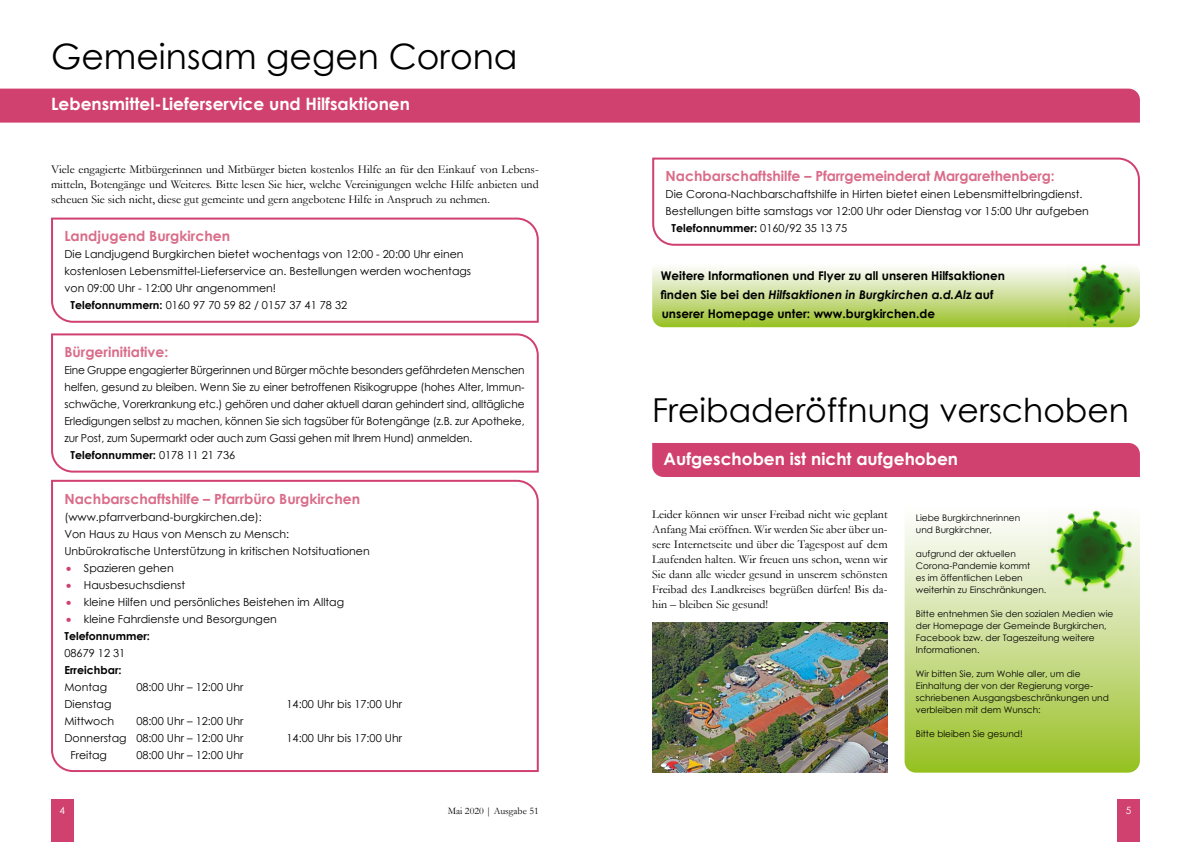
<style>
.page{position:relative;width:1191px;height:842px;background:#fff}
.page>*{position:absolute;margin:0;border:0;box-sizing:border-box;transform-origin:0 0}
.t1{font:35px "Century Gothic";color:#000}
.t2{font:33px "Century Gothic";color:#000}
.t3{font:700 17px "Century Gothic";color:#fff}
.t4{font:700 14px "Century Gothic";color:#da6c89}
.t5{font:12px/15px "Garamond";color:#000;text-align:justify}
.t6{font:700 12px/19px "Century Gothic";color:#000}
.t7{font:11px/17px "Century Gothic";color:#000}
.t8{font:11px "Century Gothic";color:#000;scale:.96 1}
.t9{font:700 11px "Century Gothic";color:#000}
.t10{font:10px "Garamond";color:#000}
.t11{font:10px "Century Gothic";color:#fff}
.t12{font:9px/12px "Century Gothic";color:#000}
.s1{font-weight:700}
.s2{font-weight:400}
.s3{font-size:14px;color:#d1416f}
.s4{font-style:italic}
</style>
<div class="page">
<div style="left:51px;top:799px;width:23px;height:43px;background:#d1416f"></div>
<div style="left:1117px;top:799px;width:23px;height:43px;background:#d1416f"></div>
<div style="left:0;top:89px;width:1140px;height:34px;background:#d1416f"></div>
<svg style="left:51px;top:217px;width:488px;height:106px"></svg>
<svg style="left:51px;top:333px;width:488px;height:140px"></svg>
<svg style="left:51px;top:479px;width:488px;height:293px"></svg>
<svg style="left:652px;top:157px;width:488px;height:89px"></svg>
<svg style="left:652px;top:267px;width:488px;height:60px;background:#cbde92"></svg>
<img style="left:1066px;top:264px;width:65px;height:63px">
<svg style="left:904px;top:520px;width:236px;height:253px;background:#c6db88"></svg>
<img style="left:1047px;top:510px;width:85px;height:83px">
<div style="left:652px;top:443px;width:488px;height:34px;background:#d1416f"></div>
<img style="left:652px;top:623px;width:235px;height:150px">
<h1 class="t1" style="left:51px;top:32px;width:468px">Gemeinsam gegen Corona</h1>
<h3 class="t3" style="left:51px;top:91px;width:360px">Lebensmittel-Lieferservice und Hilfsaktionen</h3>
<p class="t5" style="left:51px;top:161px;width:489px">Viele engagierte Mitbürgerinnen und Mitbürger bieten kostenlos Hilfe an für den Einkauf von Lebens&shy;mitteln, Botengänge und Weiteres. Bitte lesen Sie hier, welche Vereinigungen welche Hilfe anbieten und scheuen Sie sich nicht, diese gut gemeinte und gern angebotene Hilfe in Anspruch zu nehmen.</p>
<p class="t4" style="left:64px;top:226px;width:167px">Landjugend Burgkirchen</p>
<p class="t7" style="left:64px;top:246px;width:401px">Die Landjugend Burgkirchen bietet wochentags von 12:00 - 20:00 Uhr einen</p>
<p class="t7" style="left:64px;top:263px;width:408px">kostenlosen Lebensmittel-Lieferservice an. Bestellungen werden wochentags</p>
<p class="t7" style="left:64px;top:280px;width:213px">von 09:00 Uhr - 12:00 Uhr angenommen!</p>
<p class="t7" style="left:70px;top:297px;width:278px"><span class="s1">Telefonnummern:</span> 0160 97 70 59 82 / 0157 37 41 78 32</p>
<p class="t4" style="left:64px;top:342px;width:105px">Bürgerinitiative:</p>
<p class="t8" style="left:64px;top:363px;width:481px">Eine Gruppe engagierter Bürgerinnen und Bürger möchte besonders gefährdeten Menschen</p>
<p class="t8" style="left:64px;top:380px;width:481px">helfen, gesund zu bleiben. Wenn Sie zu einer betroffenen Risikogruppe (hohes Alter, Immun-</p>
<p class="t8" style="left:64px;top:397px;width:481px">schwäche, Vorerkrankung etc.) gehören und daher aktuell daran gehindert sind, alltägliche</p>
<p class="t8" style="left:64px;top:414px;width:481px">Erledigungen selbst zu machen, können Sie sich tagsüber für Botengänge (z.B. zur Apotheke,</p>
<p class="t8" style="left:64px;top:431px;width:426px">zur Post, zum Supermarkt oder auch zum Gassi gehen mit Ihrem Hund) anmelden.</p>
<p class="t9" style="left:70px;top:447px;width:166px">Telefonnummer: <span class="s2">0178 11 21 736</span></p>
<p class="t4" style="left:64px;top:488px;width:297px">Nachbarschaftshilfe – Pfarrbüro Burgkirchen</p>
<p class="t7" style="left:64px;top:508px;width:307px">(www.pfarrverband-burgkirchen.de):<br>Von Haus zu Haus von Mensch zu Mensch:<br>Unbürokratische Unterstützung in kritischen Notsituationen</p>
<p class="t7" style="left:64px;top:559px;width:111px"><span class="s3">•</span> Spazieren gehen</p>
<p class="t7" style="left:64px;top:576px;width:122px"><span class="s3">•</span> Hausbesuchsdienst</p>
<p class="t7" style="left:64px;top:593px;width:281px"><span class="s3">•</span> kleine Hilfen und persönliches Beistehen im Alltag</p>
<p class="t7" style="left:64px;top:610px;width:214px"><span class="s3">•</span> kleine Fahrdienste und Besorgungen<br><span class="s1">Telefonnummer:</span></p>
<p class="t7" style="left:64px;top:644px;width:62px">08679 12 31</p>
<p class="t9" style="left:64px;top:661px;width:59px">Erreichbar:</p>
<p class="t7" style="left:64px;top:678px;width:44px">Montag</p>
<p class="t7" style="left:136px;top:678px;width:108px">08:00 Uhr – 12:00 Uhr</p>
<p class="t7" style="left:64px;top:695px;width:49px">Dienstag</p>
<p class="t7" style="left:286px;top:695px;width:117px">14:00 Uhr bis 17:00 Uhr</p>
<p class="t7" style="left:64px;top:712px;width:51px">Mittwoch</p>
<p class="t7" style="left:64px;top:712px;width:180px;text-align:right">08:00 Uhr – 12:00 Uhr<br>Donnerstag 08:00 Uhr – 12:00 Uhr</p>
<p class="t7" style="left:286px;top:729px;width:117px">14:00 Uhr bis 17:00 Uhr</p>
<p class="t7" style="left:70px;top:746px;width:38px">Freitag</p>
<p class="t7" style="left:136px;top:746px;width:108px">08:00 Uhr – 12:00 Uhr</p>
<p class="t4" style="left:665px;top:166px;width:391px">Nachbarschaftshilfe – Pfarrgemeinderat Margarethenberg:</p>
<p class="t7" style="left:665px;top:186px;width:418px">Die Corona-Nachbarschaftshilfe in Hirten bietet einen Lebensmittelbringdienst.</p>
<p class="t7" style="left:665px;top:203px;width:425px">Bestellungen bitte samstags vor 12:00 Uhr oder Dienstag vor 15:00 Uhr aufgeben</p>
<p class="t9" style="left:671px;top:220px;width:177px">Telefonnummer: <span class="s2">0160/92 35 13 75</span></p>
<p class="t6" style="left:660px;top:266px;width:346px">Weitere Informationen und Flyer zu all unseren Hilfsaktionen finden Sie bei den <span class="s4">Hilfsaktionen in Burgkirchen a.d.Alz</span> auf unserer Homepage unter: www.burgkirchen.de</p>
<h2 class="t2" style="left:652px;top:387px;width:478px">Freibaderöffnung verschoben</h2>
<h3 class="t3" style="left:663px;top:446px;width:296px">Aufgeschoben ist nicht aufgehoben</h3>
<p class="t5" style="left:652px;top:506px;width:237px">Leider können wir unser Freibad nicht wie geplant Anfang Mai eröffnen. Wir werden Sie aber über un&shy;sere Internetseite und über die Tagespost auf dem Laufenden halten. Wir freuen uns schon, wenn wir Sie dann alle wieder gesund in unserem schönsten Freibad des Landkreises begrüßen dürfen! Bis da&shy;hin – bleiben Sie gesund!</p>
<p class="t12" style="left:916px;top:511px;width:106px">Liebe Burgkirchnerinnen und Burgkirchner,</p>
<p class="t12" style="left:916px;top:547px;width:132px">aufgrund der aktuellen<br>Corona-Pandemie kommt<br>es im öffentlichen Leben weiterhin zu Einschränkungen.</p>
<p class="t12" style="left:916px;top:607px;width:199px">Bitte entnehmen Sie den sozialen Medien wie der Homepage der Gemeinde Burgkirchen, Facebook bzw. der Tageszeitung weitere Informationen.</p>
<p class="t12" style="left:916px;top:667px;width:194px">Wir bitten Sie, zum Wohle aller, um die Einhaltung der von der Regierung vorge&shy;schriebenen Ausgangsbeschränkungen und verbleiben mit dem Wunsch:</p>
<p class="t12" style="left:916px;top:727px;width:108px">Bitte bleiben Sie gesund!</p>
<p class="t11" style="left:60px;top:803px;width:7px">4</p>
<p class="t10" style="left:448px;top:804px;width:92px">Mai 2020 | Ausgabe 51</p>
<p class="t11" style="left:1125px;top:803px;width:7px">5</p>
</div>
